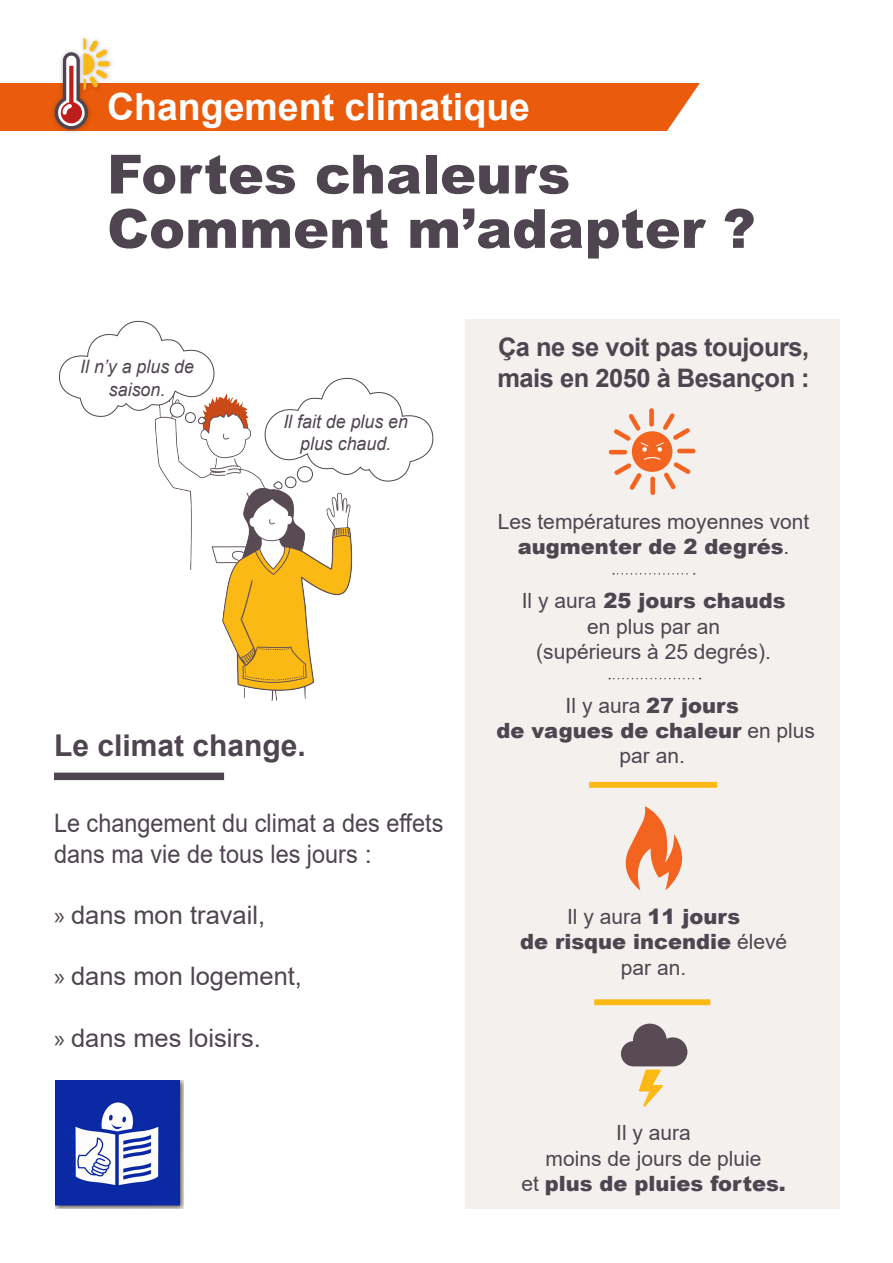
<style>
.page{position:relative;width:893px;height:1263px;background:#fff}
.page>*{position:absolute;margin:0;border:0;box-sizing:border-box;transform-origin:0 0}
.texte_36_pt_gris{font:900 54px "Arial";color:#4f4550}
.t1{font:700 37.5px "Arial";color:#fff}
.texte_23_pt_sous-titre{font:700 30px "Arial";color:#4f4550}
.texte_17_pt{font:25.5px "Arial";color:#4f4550;scale:.92 1}
.texte_17_pt-2{font:25.5px "Arial";color:#4f4550}
.texte_17_pt-3{font:700 25.5px/30.6px "Arial";letter-spacing:-.02em;color:#4f4550}
.texte_14pt{font:21px/25.2px "Arial";color:#4f4550;text-align:center}
.texte_14pt-2{font:900 21px "Arial";color:#4f4550}
.texte_14_pt_italic{font:italic 18.6px/22.2px "Arial";color:#4f4550;text-align:center;scale:.96 1}
.s1{font-family:"Myriad Pro"}
.s2{font-weight:900}
.s3{font-weight:400}
</style>
<div class="page">
<div style="left:465px;top:319px;width:374px;height:890px;background:#f4f0ed"></div>
<div style="left:1px;top:84px;width:737px;height:47px;background:#ea5b0b"></div>
<div style="left:51px;top:35px;width:63px;height:99px;background:#231f20;opacity:.32"></div>
<div style="left:98px;top:61px;width:11px;height:5px;background:#fcb814;border-radius:2px"></div>
<svg style="left:54px;top:38px;width:53px;height:93px"></svg>
<svg style="left:651px;top:83px;width:87px;height:48px"></svg>
<svg style="left:621px;top:1023px;width:66px;height:84px"></svg>
<div style="left:589px;top:782px;width:128px;height:6px;background:#fcb814"></div>
<svg style="left:609px;top:678px;width:92px;height:1px"></svg>
<svg style="left:613px;top:573px;width:82px;height:2px"></svg>
<svg style="left:626px;top:806px;width:56px;height:84px"></svg>
<div style="left:594px;top:999px;width:116px;height:6px;background:#fcb814"></div>
<img style="left:155px;top:393px;width:97px;height:93px">
<svg style="left:59px;top:320px;width:157px;height:104px"></svg>
<svg style="left:264px;top:377px;width:170px;height:105px"></svg>
<img style="left:172px;top:434px;width:208px;height:266px">
<div style="left:54px;top:773px;width:170px;height:7px;background:#4f4550"></div>
<div style="left:649px;top:408px;width:5px;height:19px;background:#f36421;border-radius:2px"></div>
<svg style="left:677px;top:449px;width:19px;height:4px"></svg>
<div style="left:650px;top:477px;width:5px;height:18px;background:#f36421;border-radius:2px"></div>
<hr style="left:609px;top:450px;width:18px;height:4px;background:#f36421;border-radius:2px">
<svg style="left:614px;top:413px;width:76px;height:77px"></svg>
<img style="left:55px;top:1080px;width:128px;height:129px">
<p class="t1" style="left:107px;top:80px;width:424px">Changement climatique</p>
<p class="texte_36_pt_gris" style="left:107px;top:135px;width:465px">Fortes chaleurs</p>
<p class="texte_36_pt_gris" style="left:107px;top:189px;width:650px">Comment m’adapter ?</p>
<p class="texte_14_pt_italic" style="left:80px;top:356px;width:120px">Il n’y a plus de saison.</p>
<p class="texte_14_pt_italic" style="left:283px;top:410px;width:131px">Il fait de plus en plus chaud.</p>
<p class="texte_23_pt_sous-titre" style="left:54px;top:724px;width:253px">Le climat change.</p>
<p class="texte_17_pt" style="left:54px;top:806px;width:425px">Le changement du climat a des effets</p>
<p class="texte_17_pt" style="left:54px;top:836px;width:347px">dans ma vie de tous les jours :</p>
<p class="texte_17_pt-2" style="left:54px;top:898px;width:213px"><span class="s1">»</span> dans mon travail,</p>
<p class="texte_17_pt-2" style="left:54px;top:959px;width:250px"><span class="s1">»</span> dans mon logement,</p>
<p class="texte_17_pt-2" style="left:54px;top:1020px;width:208px"><span class="s1">»</span> dans mes loisirs.</p>
<p class="texte_17_pt-3" style="left:497px;top:332px;width:314px">Ça ne se voit pas toujours, mais en 2050 à Besançon :</p>
<p class="texte_14pt" style="left:498px;top:509px;width:313px">Les températures moyennes vont <span class="s2">augmenter de 2 degrés</span>.</p>
<p class="texte_14pt-2" style="left:522px;top:585px;width:265px"><span class="s3">Il y aura</span> 25 jours chauds</p>
<p class="texte_14pt" style="left:587px;top:613px;width:135px">en plus par an</p>
<p class="texte_14pt" style="left:536px;top:639px;width:236px">(supérieurs à 25 degrés).</p>
<p class="texte_14pt" style="left:566px;top:693px;width:175px">Il y aura <span class="s2">27 jours</span></p>
<p class="texte_14pt-2" style="left:496px;top:715px;width:320px">de vagues de chaleur <span class="s3">en plus</span></p>
<p class="texte_14pt" style="left:620px;top:743px;width:67px">par an.</p>
<p class="texte_14pt" style="left:567px;top:904px;width:175px">Il y aura <span class="s2">11 jours</span></p>
<p class="texte_14pt-2" style="left:520px;top:927px;width:269px">de risque incendie <span class="s3">élevé</span></p>
<p class="texte_14pt" style="left:621px;top:954px;width:67px">par an.</p>
<p class="texte_14pt" style="left:616px;top:1120px;width:76px">Il y aura</p>
<p class="texte_14pt" style="left:546px;top:1145px;width:217px">moins de jours de pluie</p>
<p class="texte_14pt-2" style="left:521px;top:1168px;width:266px"><span class="s3">et</span> plus de pluies fortes.</p>
</div>
